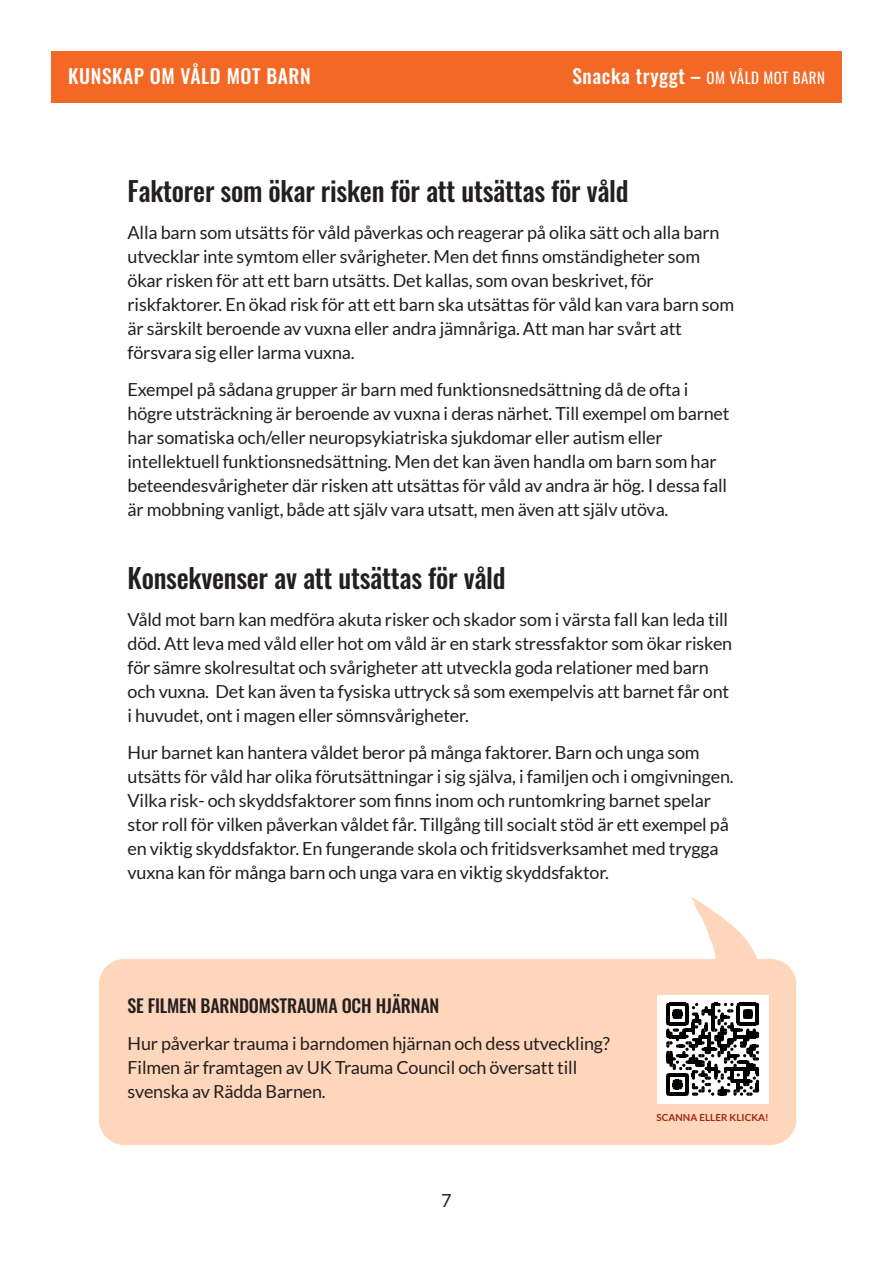
<style>
.page{position:relative;width:893px;height:1263px;background:#fff}
.page>*{position:absolute;margin:0;border:0;box-sizing:border-box;transform-origin:0 0}
.t1{font:500 27px "Oswald";letter-spacing:-.01em;color:#231f20}
.t2{font:500 19.5px "Oswald";letter-spacing:.03em;color:#fff}
.t3{font:18px/24px "Lato";letter-spacing:-.01em;color:#231f20}
.t4{font:500 18px "Oswald";letter-spacing:-.01em;color:#231f20}
.t5{font:700 9.75px "Lato";letter-spacing:.01em;color:#a12514}
.s1{font-weight:400;font-size:15px}
</style>
<div class="page">
<div style="left:51px;top:51px;width:791px;height:51px;background:#f36824"></div>
<div style="left:99px;top:959px;width:697px;height:186px;background:#fdd6bb;border-radius:26px"></div>
<div style="left:657px;top:995px;width:111px;height:108px;background:#fff"></div>
<svg style="left:666px;top:897px;width:103px;height:199px"></svg>
<p class="t2" style="left:68px;top:59px;width:244px">KUNSKAP OM VÅLD MOT BARN</p>
<p class="t2" style="left:573px;top:59px;width:254px">Snacka tryggt – <span class="s1">OM VÅLD MOT BARN</span></p>
<h1 class="t1" style="left:128px;top:167px;width:502px">Faktorer som ökar risken för att utsättas för våld</h1>
<p class="t3" style="left:128px;top:220px;width:608px">Alla barn som utsätts för våld påverkas och reagerar på olika sätt och alla barn utvecklar inte symtom eller svårigheter. Men det finns omständigheter som ökar risken för att ett barn utsätts. Det kallas, som ovan beskrivet, för riskfaktorer. En ökad risk för att ett barn ska utsättas för våld kan vara barn som är särskilt beroende av vuxna eller andra jämnåriga. Att man har svårt att försvara sig eller larma vuxna.</p>
<p class="t3" style="left:128px;top:377px;width:603px">Exempel på sådana grupper är barn med funktionsnedsättning då de ofta i högre utsträckning är beroende av vuxna i deras närhet. Till exempel om barnet har somatiska och/eller neuropsykiatriska sjukdomar eller autism eller intellektuell funktionsnedsättning. Men det kan även handla om barn som har beteendesvårigheter där risken att utsättas för våld av andra är hög. I dessa fall är mobbning vanligt, både att själv vara utsatt, men även att själv utöva.</p>
<h1 class="t1" style="left:128px;top:554px;width:379px">Konsekvenser av att utsättas för våld</h1>
<p class="t3" style="left:128px;top:607px;width:606px">Våld mot barn kan medföra akuta risker och skador som i värsta fall kan leda till död. Att leva med våld eller hot om våld är en stark stressfaktor som ökar risken för sämre skolresultat och svårigheter att utveckla goda relationer med barn och vuxna. Det kan även ta fysiska uttryck så som exempelvis att barnet får ont i huvudet, ont i magen eller sömnsvårigheter.</p>
<p class="t3" style="left:128px;top:740px;width:608px">Hur barnet kan hantera våldet beror på många faktorer. Barn och unga som utsätts för våld har olika förutsättningar i sig själva, i familjen och i omgivningen.<br>Vilka risk- och skyddsfaktorer som finns inom och runtomkring barnet spelar stor roll för vilken påverkan våldet får. Tillgång till socialt stöd är ett exempel på en viktig skyddsfaktor. En fungerande skola och fritidsverksamhet med trygga vuxna kan för många barn och unga vara en viktig skyddsfaktor.</p>
<p class="t4" style="left:128px;top:990px;width:313px">SE FILMEN BARNDOMSTRAUMA OCH HJÄRNAN</p>
<p class="t3" style="left:128px;top:1031px;width:484px">Hur påverkar trauma i barndomen hjärnan och dess utveckling?<br>Filmen är framtagen av UK Trauma Council och översatt till svenska av Rädda Barnen.</p>
<p class="t3" style="left:441px;top:1189px;width:12px">7</p>
<p class="t5" style="left:656px;top:1111px;width:114px">SCANNA ELLER KLICKA!</p>
</div>
